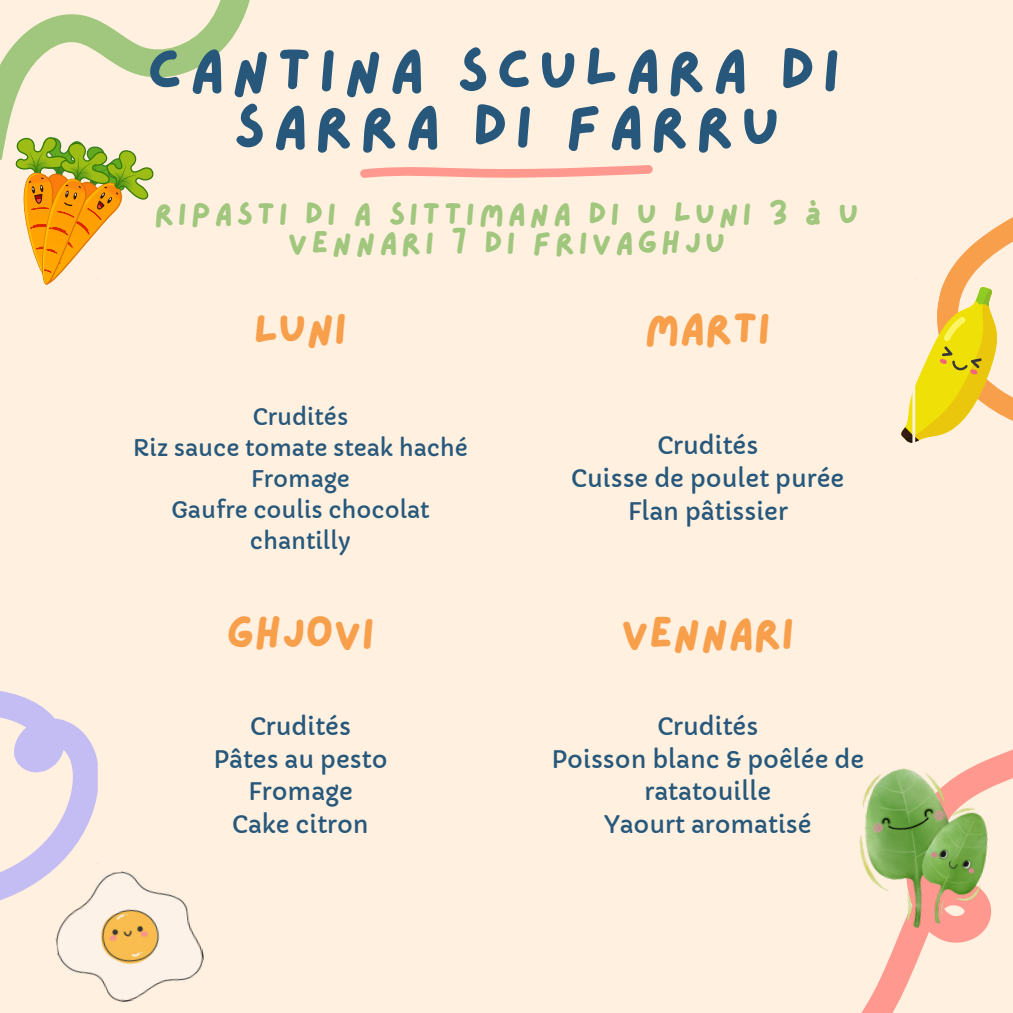
<style>
.page{position:relative;width:1013px;height:1013px;background:#fff}
.page>*{position:absolute;margin:0;border:0;box-sizing:border-box;transform-origin:0 0}
.t1{font:60px/56.2px "Lazydog";letter-spacing:.12em;color:#27587b;text-align:center}
.t2{font:43.75px "Lazydog";color:#f89f4c}
.t3{font:31.25px/29px "Lazydog";letter-spacing:.12em;color:#a0c77d;text-align:center}
.t4{font:23.75px/32.8px "Capriola";color:#27587b;text-align:center}
.t5{font:22.5px/31px "Capriola";color:#27587b;text-align:center}
</style>
<div class="page">
<div style="left:0;top:0;width:1012px;height:1012px;background:#fff0e0"></div>
<img style="left:55px;top:871px;width:149px;height:132px">
<svg style="left:360px;top:165px;width:292px;height:13px"></svg>
<svg style="left:862px;top:750px;width:150px;height:262px"></svg>
<svg style="left:0;top:0;width:250px;height:125px"></svg>
<svg style="left:0;top:690px;width:104px;height:219px"></svg>
<svg style="left:901px;top:217px;width:111px;height:225px"></svg>
<svg style="left:0;top:125px;width:154px;height:160px"></svg>
<hr style="left:98px;top:280px;width:3px;height:582px;background:#fff0e0">
<hr style="left:912px;top:280px;width:3px;height:582px;background:#fff0e0">
<hr style="left:98px;top:277px;width:817px;height:3px;background:#fff0e0">
<hr style="left:98px;top:380px;width:817px;height:3px;background:#fff0e0">
<hr style="left:98px;top:689px;width:817px;height:2px;background:#fff0e0">
<hr style="left:98px;top:862px;width:817px;height:3px;background:#fff0e0">
<img style="left:859px;top:763px;width:139px;height:173px">
<p class="t1" style="left:147px;top:44px;width:694px">CANTINA SCULARA DI<br>SARRA DI FARRU</p>
<p class="t3" style="left:154px;top:200px;width:705px">RIPASTI DI A SITTIMANA DI U LUNI 3 À U<br>VENNARI 7 DI FRIVAGHJU</p>
<p class="t2" style="left:254px;top:306px;width:95px">LUNI</p>
<h1 class="t2" style="left:645px;top:306px;width:128px">MARTI</h1>
<p class="t5" style="left:253px;top:402px;width:97px">Crudités</p>
<p class="t5" style="left:133px;top:433px;width:337px">Riz sauce tomate steak haché</p>
<p class="t5" style="left:251px;top:464px;width:101px">Fromage</p>
<p class="t5" style="left:171px;top:495px;width:260px">Gaufre coulis chocolat chantilly</p>
<p class="t4" style="left:657px;top:429px;width:102px">Crudités</p>
<p class="t4" style="left:571px;top:462px;width:274px">Cuisse de poulet purée</p>
<p class="t4" style="left:627px;top:495px;width:162px">Flan pâtissier</p>
<p class="t2" style="left:226px;top:611px;width:150px">GHJOVI</p>
<p class="t2" style="left:621px;top:611px;width:175px">VENNARI</p>
<p class="t4" style="left:250px;top:710px;width:102px">Crudités</p>
<p class="t4" style="left:213px;top:743px;width:176px">Pâtes au pesto</p>
<p class="t4" style="left:248px;top:775px;width:106px">Fromage</p>
<p class="t4" style="left:232px;top:808px;width:138px">Cake citron</p>
<p class="t4" style="left:657px;top:710px;width:102px">Crudités</p>
<p class="t4" style="left:551px;top:743px;width:314px">Poisson blanc &amp; poêlée de ratatouille</p>
<p class="t4" style="left:604px;top:808px;width:209px">Yaourt aromatisé</p>
</div>
